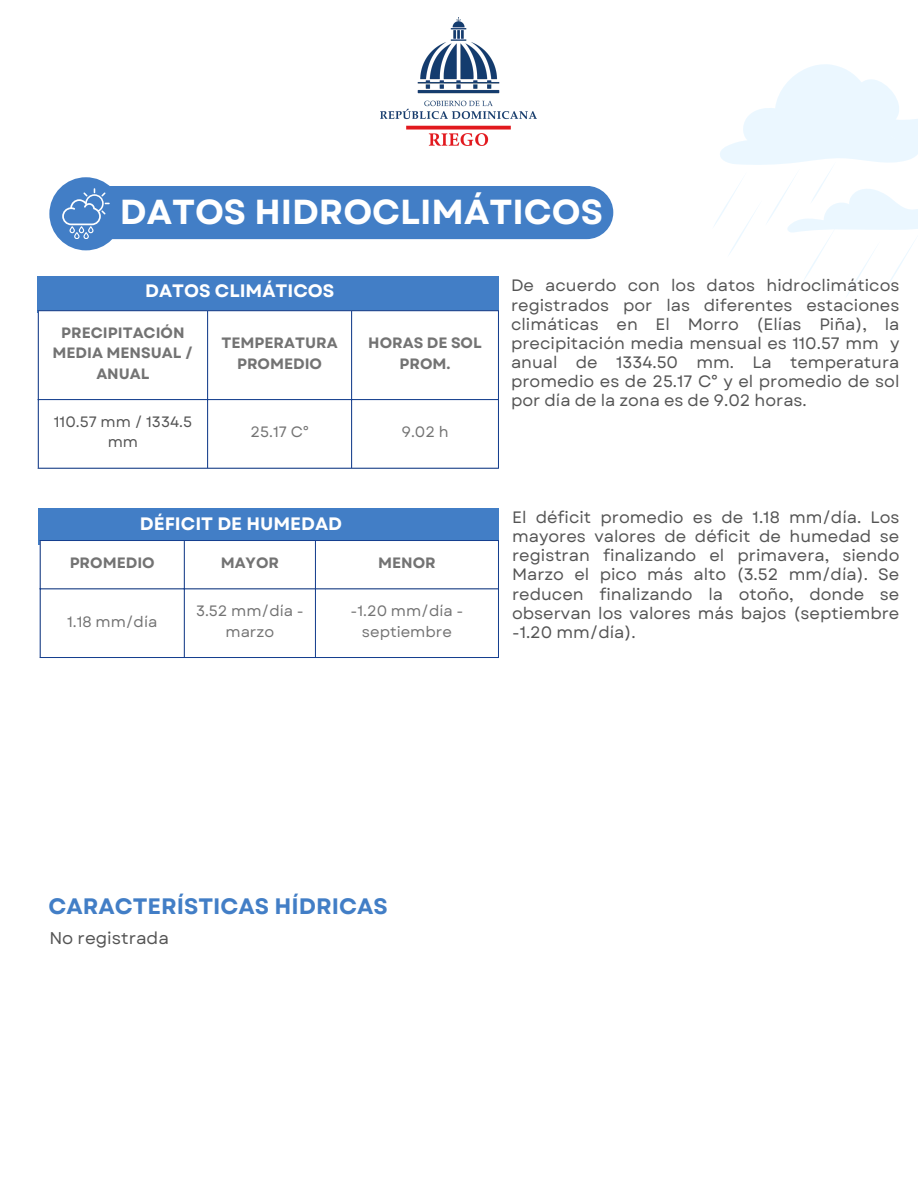
<style>
.page{position:relative;width:918px;height:1188px;background:#fff}
.page>*{position:absolute;margin:0;border:0;box-sizing:border-box;transform-origin:0 0}
.t1{font:700 34.65px "Garet";color:#fff}
.t2{font:700 22.35px "Garet";color:#427ec6}
.t3{font:700 18px "Garet";color:#fff}
.t4{font:16.95px "Garet";color:#545454}
.t5{font:16.5px/19.2px "Garet";color:#545454;text-align:justify}
.t6{font:700 15px/20.2px "Garet";color:#737373;text-align:center}
.t7{font:15px/20.2px "Garet";color:#737373;text-align:center}
.t8{font:15px/20.2px "Garet";color:#545454;text-align:center}
</style>
<div class="page">
<img style="left:381px;top:17px;width:156px;height:129px">
<svg style="left:714px;top:64px;width:204px;height:232px"></svg>
<div style="left:49px;top:177px;width:74px;height:73px;background:#427ec6;border-radius:50%"></div>
<div style="left:83px;top:186px;width:530px;height:53px;background:#427ec6;border-radius:27px"></div>
<div style="left:38px;top:276px;width:461px;height:37px;background:#427ec6"></div>
<svg style="left:39px;top:311px;width:459px;height:88px"></svg>
<hr style="left:38px;top:311px;width:1px;height:157px;background:#143e8f">
<hr style="left:207px;top:311px;width:1px;height:157px;background:#143e8f">
<hr style="left:351px;top:311px;width:1px;height:157px;background:#143e8f">
<hr style="left:498px;top:311px;width:1px;height:157px;background:#143e8f">
<hr style="left:38px;top:310px;width:461px;height:1px;background:#143e8f">
<hr style="left:38px;top:399px;width:461px;height:1px;background:#143e8f">
<hr style="left:38px;top:468px;width:461px;height:1px;background:#143e8f">
<div style="left:39px;top:508px;width:460px;height:36px;background:#427ec6"></div>
<svg style="left:41px;top:541px;width:457px;height:47px"></svg>
<hr style="left:40px;top:541px;width:1px;height:116px;background:#143e8f">
<hr style="left:184px;top:541px;width:1px;height:116px;background:#143e8f">
<hr style="left:315px;top:541px;width:1px;height:116px;background:#143e8f">
<hr style="left:498px;top:541px;width:1px;height:116px;background:#143e8f">
<hr style="left:40px;top:540px;width:459px;height:1px;background:#143e8f">
<hr style="left:40px;top:588px;width:459px;height:1px;background:#143e8f">
<hr style="left:40px;top:657px;width:459px;height:1px;background:#143e8f">
<svg style="left:62px;top:188px;width:47px;height:51px"></svg>
<p class="t1" style="left:120px;top:187px;width:485px">DATOS HIDROCLIMÁTICOS</p>
<p class="t3" style="left:145px;top:278px;width:191px">DATOS CLIMÁTICOS</p>
<p class="t6" style="left:52px;top:323px;width:142px">PRECIPITACIÓN<br>MEDIA MENSUAL /<br>ANUAL</p>
<p class="t6" style="left:222px;top:333px;width:118px">TEMPERATURA<br>PROMEDIO</p>
<h1 class="t6" style="left:368px;top:333px;width:115px">HORAS DE SOL<br>PROM.</h1>
<h3 class="t8" style="left:54px;top:412px;width:140px">110.57 mm / 1334.5 mm</h3>
<p class="t7" style="left:251px;top:422px;width:59px">25.17 C°</p>
<p class="t7" style="left:401px;top:422px;width:49px">9.02 h</p>
<p class="t5" style="left:511px;top:276px;width:390px">De acuerdo con los datos hidroclimáticos registrados por las diferentes estaciones climáticas en El Morro (Elías Piña), la precipitación media mensual es 110.57 mm y anual de 1334.50 mm. La temperatura promedio es de 25.17 C° y el promedio de sol por día de la zona es de 9.02 horas.</p>
<p class="t3" style="left:140px;top:511px;width:204px">DÉFICIT DE HUMEDAD</p>
<p class="t5" style="left:512px;top:508px;width:389px">El déficit promedio es de 1.18 mm/día. Los mayores valores de déficit de humedad se registran finalizando el primavera, siendo Marzo el pico más alto (3.52 mm/día). Se reducen finalizando la otoño, donde se observan los valores más bajos (septiembre -1.20 mm/día).</p>
<p class="t6" style="left:70px;top:553px;width:87px">PROMEDIO</p>
<p class="t6" style="left:221px;top:553px;width:60px">MAYOR</p>
<p class="t6" style="left:378px;top:553px;width:59px">MENOR</p>
<p class="t7" style="left:67px;top:611px;width:92px">1.18 mm/día</p>
<p class="t7" style="left:196px;top:601px;width:109px">3.52 mm/día - marzo</p>
<h3 class="t7" style="left:351px;top:601px;width:114px">-1.20 mm/día - septiembre</h3>
<p class="t2" style="left:48px;top:890px;width:341px">CARACTERÍSTICAS HÍDRICAS</p>
<p class="t4" style="left:49px;top:926px;width:121px">No registrada</p>
</div>
